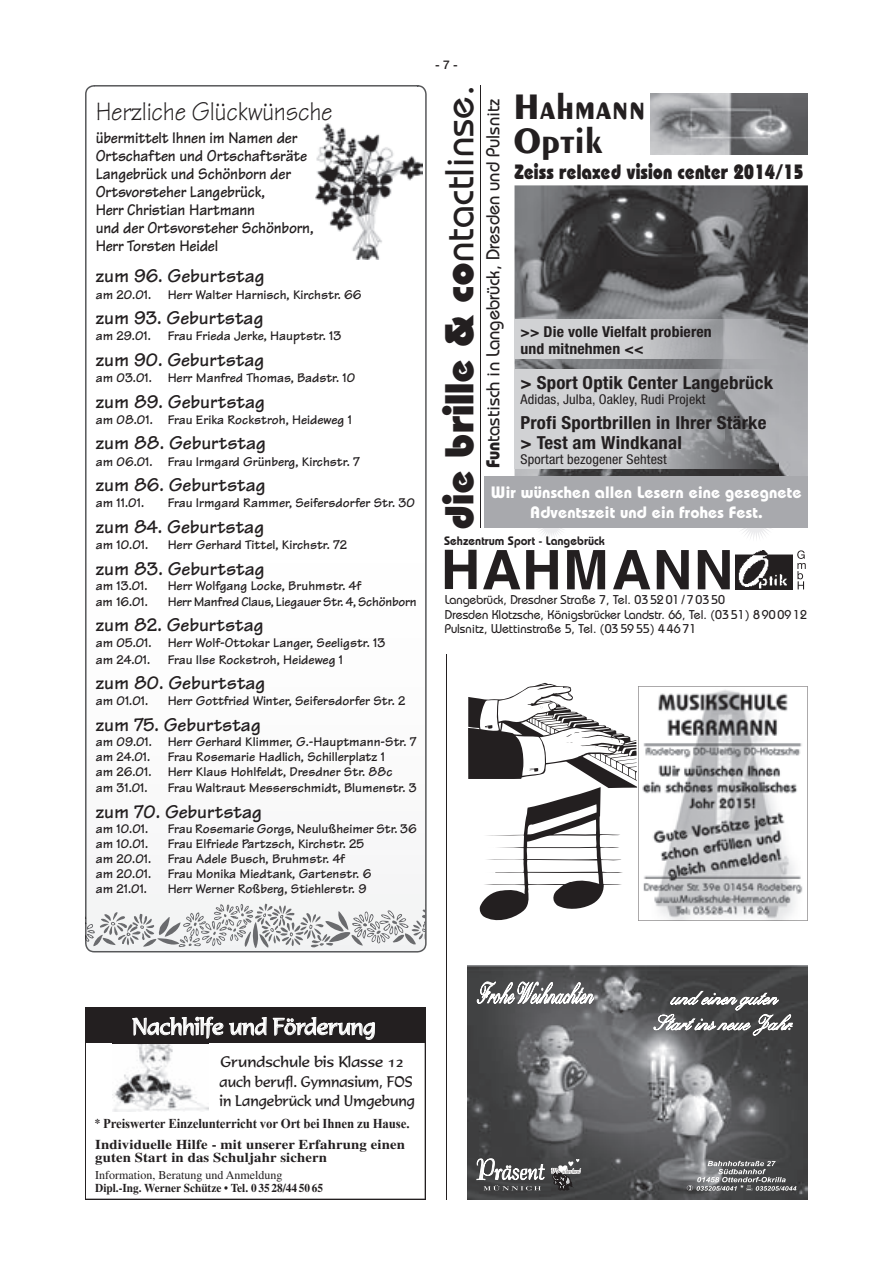
<style>
.page{position:relative;width:893px;height:1263px;background:#fff}
.page>*{position:absolute;margin:0;border:0;box-sizing:border-box;transform-origin:0 0}
.t1{font:800 40.35px "Bauhaus";color:#231f20}
.t2{font:700 37.5px/34.2px "Exotic 350 BT";color:#231f20}
.t3{font:27px "Tekton";letter-spacing:-.01em;color:#231f20;scale:.94 1}
.t4{font:22.5px "Formal 436 BT";color:#fff;scale:.91 1}
.t5{font:800 20.7px "Bauhaus";color:#231f20;scale:.83 1}
.t6{font:700 19.5px "Tekton";color:#231f20}
.t7{font:500 18.75px "Bauhaus";color:#231f20}
.t8{font:700 condensed 18px/20.2px "Helvetica Neue";letter-spacing:.01em;color:#231f20;scale:1.05 1}
.t9{font:700 16.5px/18px "Tekton";letter-spacing:-.01em;color:#231f20;scale:.94 1}
.t10{font:700 16.5px/19.8px "Bauhaus";letter-spacing:.01em;color:#fff;text-align:center}
.t11{font:15px/19.5px "Formal 436 BT";color:#231f20}
.t12{font:700 condensed 15px/16.5px "Helvetica Neue";letter-spacing:.01em;color:#231f20;scale:1.05 1}
.t13{font:700 13.5px/15px "Tekton";color:#231f20}
.t14{font:700 13.5px/13.5px "Times";letter-spacing:.01em;color:#231f20;scale:1.09 1}
.t15{font:condensed 13.5px "Helvetica Neue";letter-spacing:.01em;color:#231f20;scale:1.05 1}
.t16{font:700 13.5px "Times New Roman";letter-spacing:-.01em;color:#231f20;scale:.95 1}
.t17{font:500 12.75px/14.2px "Bauhaus";color:#231f20}
.t18{font:600 12.3px "Bauhaus";color:#231f20}
.t19{font:700 12px "Times";color:#231f20;scale:.94 1}
.t20{font:12px "Times";color:#231f20}
.t21{font:500 12px "Helvetica Neue";color:#231f20}
.s1{font-weight:500}
.s2{font-weight:700}
</style>
<div class="page">
<hr style="left:446px;top:654px;width:1px;height:545px;background:#231f20">
<svg style="left:85px;top:85px;width:342px;height:867px"></svg>
<img style="left:316px;top:124px;width:106px;height:136px">
<svg style="left:85px;top:904px;width:341px;height:44px"></svg>
<img style="left:468px;top:965px;width:340px;height:234px">
<svg style="left:687px;top:1161px;width:109px;height:30px;background:#797a7b"></svg>
<svg style="left:477px;top:1158px;width:68px;height:32px"></svg>
<svg style="left:653px;top:991px;width:140px;height:44px"></svg>
<svg style="left:477px;top:981px;width:117px;height:23px"></svg>
<svg style="left:551px;top:1159px;width:30px;height:31px"></svg>
<svg style="left:85px;top:1008px;width:340px;height:191px"></svg>
<svg style="left:132px;top:1013px;width:135px;height:30px;background:#4d4a4a"></svg>
<svg style="left:273px;top:1008px;width:102px;height:34px;background:#484445"></svg>
<svg style="left:468px;top:683px;width:340px;height:237px"></svg>
<hr style="left:480px;top:85px;width:1px;height:442px;background:#231f20">
<img style="left:736px;top:550px;width:56px;height:39px">
<svg style="left:445px;top:550px;width:32px;height:39px"></svg>
<svg style="left:613px;top:550px;width:37px;height:39px"></svg>
<svg style="left:526px;top:550px;width:32px;height:39px"></svg>
<svg style="left:657px;top:550px;width:32px;height:39px"></svg>
<svg style="left:567px;top:550px;width:38px;height:39px"></svg>
<svg style="left:698px;top:550px;width:32px;height:39px"></svg>
<svg style="left:483px;top:550px;width:37px;height:39px"></svg>
<svg style="left:797px;top:550px;width:9px;height:39px"></svg>
<svg style="left:736px;top:527px;width:39px;height:12px"></svg>
<svg style="left:535px;top:527px;width:32px;height:11px"></svg>
<svg style="left:650px;top:93px;width:156px;height:62px;background:#8e8f91"></svg>
<img style="left:514px;top:185px;width:294px;height:291px">
<div style="left:485px;top:476px;width:323px;height:51px;background:#a8a9ad"></div>
<img style="left:514px;top:369px;width:264px;height:100px">
<img style="left:514px;top:320px;width:264px;height:39px">
<h3 class="t3" style="left:96px;top:95px;width:253px">Herzliche Glückwünsche</h3>
<p class="t9" style="left:96px;top:128px;width:233px">übermittelt Ihnen im Namen der<br>Ortschaften und Ortschaftsräte<br>Langebrück und Schönborn der<br>Ortsvorsteher Langebrück,<br>Herr Christian Hartmann<br>und der Ortsvorsteher Schönborn,<br>Herr Torsten Heidel</p>
<h3 class="t6" style="left:96px;top:264px;width:170px">zum 96. Geburtstag</h3>
<p class="t13" style="left:96px;top:287px;width:267px">am 20.01. Herr Walter Harnisch, Kirchstr. 66</p>
<h3 class="t6" style="left:96px;top:306px;width:169px">zum 93. Geburtstag</h3>
<p class="t13" style="left:96px;top:329px;width:247px">am 29.01. Frau Frieda Jerke, Hauptstr. 13</p>
<h3 class="t6" style="left:96px;top:347px;width:170px">zum 90. Geburtstag</h3>
<p class="t13" style="left:96px;top:370px;width:261px">am 03.01. Herr Manfred Thomas, Badstr. 10</p>
<h3 class="t6" style="left:96px;top:389px;width:171px">zum 89. Geburtstag</h3>
<p class="t13" style="left:96px;top:412px;width:258px">am 08.01. Frau Erika Rockstroh, Heideweg 1</p>
<h3 class="t6" style="left:96px;top:431px;width:172px">zum 88. Geburtstag</h3>
<p class="t13" style="left:96px;top:454px;width:265px">am 06.01. Frau Irmgard Grünberg, Kirchstr. 7</p>
<h3 class="t6" style="left:96px;top:473px;width:172px">zum 86. Geburtstag</h3>
<p class="t13" style="left:96px;top:495px;width:50px">am 11.01.</p>
<p class="t13" style="left:168px;top:495px;width:249px">Frau Irmgard Rammer, Seifersdorfer Str. 30</p>
<h3 class="t6" style="left:96px;top:514px;width:170px">zum 84. Geburtstag</h3>
<p class="t13" style="left:96px;top:537px;width:54px">am 10.01.</p>
<p class="t13" style="left:168px;top:537px;width:181px">Herr Gerhard Tittel, Kirchstr. 72</p>
<h3 class="t6" style="left:96px;top:556px;width:171px">zum 83. Geburtstag</h3>
<p class="t13" style="left:96px;top:578px;width:54px">am 13.01.</p>
<p class="t13" style="left:168px;top:578px;width:195px">Herr Wolfgang Locke, Bruhmstr. 4f</p>
<p class="t13" style="left:96px;top:594px;width:54px">am 16.01.</p>
<p class="t13" style="left:168px;top:594px;width:250px">Herr Manfred Claus, Liegauer Str. 4, Schönborn</p>
<h3 class="t6" style="left:96px;top:613px;width:170px">zum 82. Geburtstag</h3>
<p class="t13" style="left:96px;top:635px;width:291px;line-height:16.2px">am 05.01. Herr Wolf-Ottokar Langer, Seeligstr. 13 am 24.01.</p>
<p class="t13" style="left:168px;top:652px;width:177px">Frau Ilse Rockstroh, Heideweg 1</p>
<h3 class="t6" style="left:96px;top:671px;width:171px">zum 80. Geburtstag</h3>
<p class="t13" style="left:96px;top:694px;width:54px">am 01.01.</p>
<p class="t13" style="left:168px;top:694px;width:239px">Herr Gottfried Winter, Seifersdorfer Str. 2</p>
<h3 class="t6" style="left:96px;top:712px;width:167px">zum 75. Geburtstag</h3>
<p class="t13" style="left:96px;top:734px;width:322px">am 09.01. Herr Gerhard Klimmer, G.-Hauptmann-Str. 7 am 24.01.</p>
<p class="t13" style="left:96px;top:749px;width:298px;line-height:15.6px;text-indent:72px">Frau Rosemarie Hadlich, Schillerplatz 1 am 26.01. Herr Klaus Hohlfeldt, Dresdner Str. 88c am 31.01.</p>
<p class="t13" style="left:168px;top:780px;width:251px">Frau Waltraut Messerschmidt, Blumenstr. 3</p>
<h3 class="t6" style="left:96px;top:799px;width:168px">zum 70. Geburtstag</h3>
<p class="t13" style="left:96px;top:821px;width:54px">am 10.01.</p>
<p class="t13" style="left:168px;top:821px;width:251px">Frau Rosemarie Gorgs, Neulußheimer Str. 36</p>
<p class="t13" style="left:96px;top:836px;width:54px">am 10.01.</p>
<p class="t13" style="left:96px;top:836px;width:277px;text-indent:72px">Frau Elfriede Partzsch, Kirchstr. 25 am 20.01. Frau Adele Busch, Bruhmstr. 4f<br>am 20.01. Frau Monika Miedtank, Gartenstr. 6 am 21.01.</p>
<p class="t13" style="left:168px;top:881px;width:200px">Herr Werner Roßberg, Stiehlerstr. 9</p>
<p class="t21" style="left:435px;top:57px;width:24px">- 7 -</p>
<h1 class="t1" style="left:436px;top:530px;width:446px;rotate:-90deg">die brille &amp; co<span class="s1">ntactlinse.</span></h1>
<h3 class="t7" style="left:482px;top:468px;width:371px;rotate:-90deg"><span class="s2">Fun</span>tastisch in Langebrück, Dresden und Pulsnitz</h3>
<h2 class="t2" style="left:513px;top:89px;width:134px">Hahmann<br>Optik</h2>
<h3 class="t5" style="left:514px;top:160px;width:350px">Zeiss relaxed vision center 2014/15</h3>
<p class="t12" style="left:520px;top:324px;width:184px">&gt;&gt; Die volle Vielfalt probieren und mitnehmen &lt;&lt;</p>
<h3 class="t8" style="left:520px;top:372px;width:242px">&gt; Sport Optik Center Langebrück</h3>
<p class="t15" style="left:520px;top:392px;width:178px">Adidas, Julba, Oakley, Rudi Projekt</p>
<h3 class="t8" style="left:520px;top:412px;width:236px">Profi Sportbrillen in Ihrer Stärke &gt; Test am Windkanal</h3>
<p class="t15" style="left:520px;top:451px;width:141px">Sportart bezogener Sehtest</p>
<p class="t10" style="left:491px;top:482px;width:312px">Wir wünschen allen Lesern eine gesegnete<br>Adventszeit und ein frohes Fest.</p>
<p class="t18" style="left:444px;top:534px;width:163px">Sehzentrum Sport - Langebrück</p>
<p class="t17" style="left:445px;top:593px;width:364px">Langebrück, Dresdner Straße 7, Tel. 03 52 01 / 7 03 50<br>Dresden Klotzsche, Königsbrücker Landstr. 66, Tel. (03 51) 8 90 09 12<br>Pulsnitz, Wettinstraße 5, Tel. (03 59 55) 4 46 71</p>
<h3 class="t4" style="left:132px;top:1012px;width:269px">Nachhilfe und Förderung</h3>
<p class="t11" style="left:220px;top:1052px;width:197px">Grundschule bis Klasse 12 auch berufl. Gymnasium, FOS in Langebrück und Umgebung</p>
<p class="t16" style="left:95px;top:1116px;width:332px">✽ Preiswerter Einzelunterricht vor Ort bei Ihnen zu Hause.</p>
<p class="t14" style="left:95px;top:1137px;width:286px">Individuelle Hilfe - mit unserer Erfahrung einen guten Start in das Schuljahr sichern</p>
<p class="t20" style="left:95px;top:1168px;width:189px">Information, Beratung und Anmeldung</p>
<p class="t19" style="left:95px;top:1181px;width:244px">Dipl.-Ing. Werner Schütze • Tel. 0 35 28/44 50 65</p>
</div>
